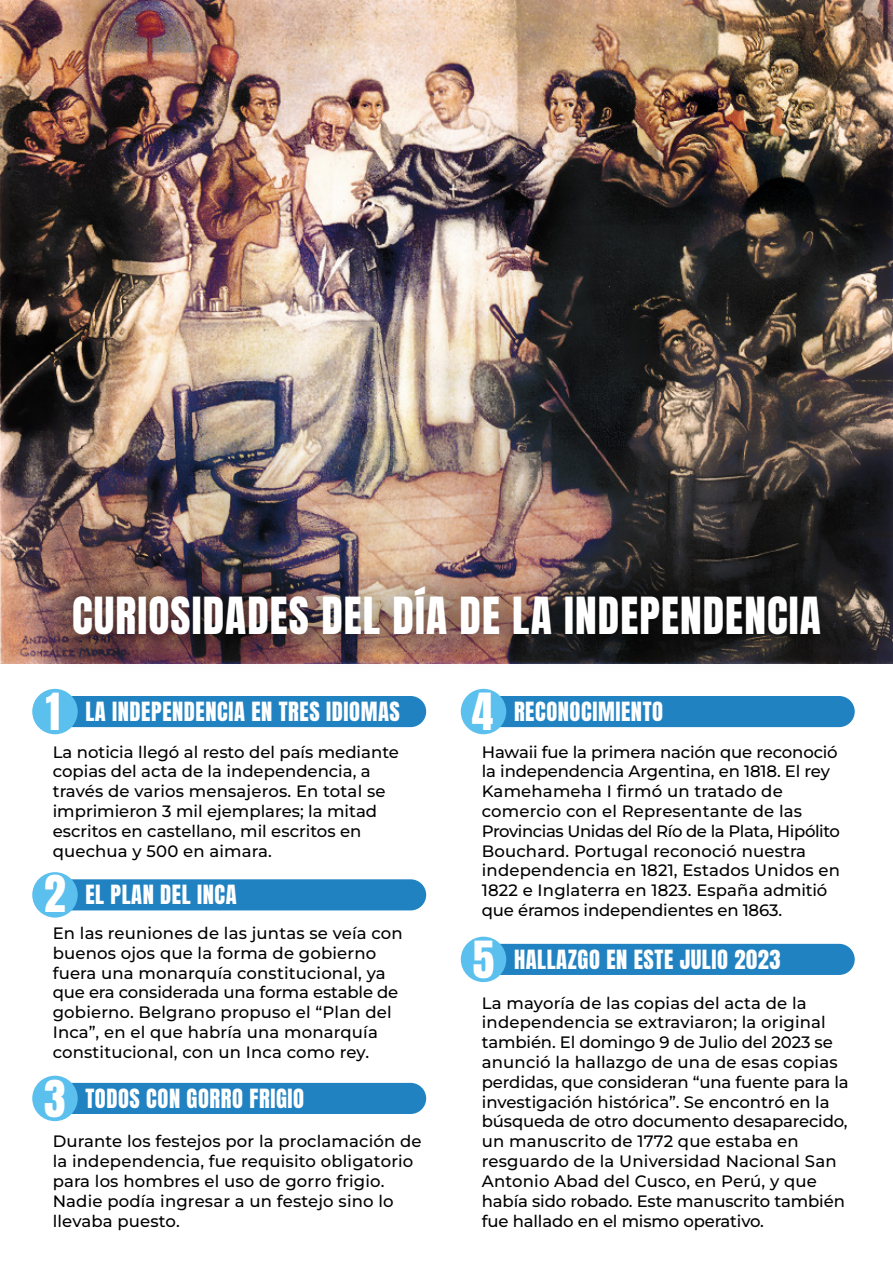
<style>
.page{position:relative;width:893px;height:1263px;background:#fff}
.page>*{position:absolute;margin:0;border:0;box-sizing:border-box;transform-origin:0 0}
.t1{font:43.5px "Anton";letter-spacing:.025em;color:#fff}
.t2{font:22.5px "Anton";letter-spacing:.025em;color:#fff}
.t3{font:500 16.5px/19.8px "Montserrat";letter-spacing:.005em;color:#000}
.s1{font-size:43.5px}
</style>
<div class="page">
<img style="left:0;top:0;width:893px;height:664px">
<div style="left:500px;top:944px;width:355px;height:31px;background:#2182c2"></div>
<div style="left:72px;top:700px;width:354px;height:27px;background:#2182c2"></div>
<div style="left:500px;top:700px;width:355px;height:27px;background:#2182c2"></div>
<div style="left:72px;top:1083px;width:354px;height:31px;background:#2182c2"></div>
<div style="left:72px;top:879px;width:354px;height:31px;background:#2182c2"></div>
<img style="left:12px;top:535px;width:869px;height:165px">
<div style="left:32px;top:689px;width:46px;height:45px;background:#5bc0ed;border-radius:50%"></div>
<div style="left:32px;top:872px;width:46px;height:45px;background:#5bc0ed;border-radius:50%"></div>
<div style="left:32px;top:1076px;width:46px;height:45px;background:#5bc0ed;border-radius:50%"></div>
<div style="left:461px;top:937px;width:45px;height:45px;background:#5bc0ed;border-radius:50%"></div>
<div style="left:461px;top:689px;width:45px;height:45px;background:#5bc0ed;border-radius:50%"></div>
<h1 class="t1" style="left:72px;top:593px;width:750px">CURIOSIDADES DEL DÍA DE LA INDEPENDENCIA</h1>
<h1 class="t1" style="left:46px;top:690px;width:16px">1</h1>
<h2 class="t2" style="left:85px;top:700px;width:316px">LA INDEPENDENCIA EN TRES IDIOMAS</h2>
<p class="t3" style="left:53px;top:741px;width:348px">La noticia llegó al resto del país mediante copias del acta de la independencia, a través de varios mensajeros. En total se imprimieron 3 mil ejemplares; la mitad escritos en castellano, mil escritos en quechua y 500 en aimara.</p>
<h2 class="t2" style="left:44px;top:883px;width:194px"><span class="s1">2</span> EL PLAN DEL INCA</h2>
<p class="t3" style="left:53px;top:923px;width:352px">En las reuniones de las juntas se veía con buenos ojos que la forma de gobierno fuera una monarquía constitucional, ya que era considerada una forma estable de gobierno. Belgrano propuso el “Plan del Inca”, en el que habría una monarquía constitucional, con un Inca como rey.</p>
<h1 class="t1" style="left:44px;top:1077px;width:23px">3</h1>
<h2 class="t2" style="left:85px;top:1087px;width:220px">TODOS CON GORRO FRIGIO</h2>
<p class="t3" style="left:53px;top:1131px;width:370px">Durante los festejos por la proclamación de la independencia, fue requisito obligatorio para los hombres el uso de gorro frigio.<br>Nadie podía ingresar a un festejo sino lo llevaba puesto.</p>
<h1 class="t1" style="left:472px;top:689px;width:23px">4</h1>
<h2 class="t2" style="left:514px;top:700px;width:151px">RECONOCIMIENTO</h2>
<p class="t3" style="left:482px;top:741px;width:360px">Hawaii fue la primera nación que reconoció la independencia Argentina, en 1818. El rey Kamehameha I firmó un tratado de comercio con el Representante de las Provincias Unidas del Río de la Plata, Hipólito Bouchard. Portugal reconoció nuestra independencia en 1821, Estados Unidos en 1822 e Inglaterra en 1823. España admitió que éramos independientes en 1863.</p>
<h1 class="t1" style="left:473px;top:938px;width:23px">5</h1>
<h2 class="t2" style="left:514px;top:948px;width:268px">HALLAZGO EN ESTE JULIO 2023</h2>
<p class="t3" style="left:482px;top:992px;width:368px">La mayoría de las copias del acta de la independencia se extraviaron; la original también. El domingo 9 de Julio del 2023 se anunció la hallazgo de una de esas copias perdidas, que consideran “una fuente para la investigación histórica”. Se encontró en la búsqueda de otro documento desaparecido, un manuscrito de 1772 que estaba en resguardo de la Universidad Nacional San Antonio Abad del Cusco, en Perú, y que había sido robado. Este manuscrito también fue hallado en el mismo operativo.</p>
</div>
